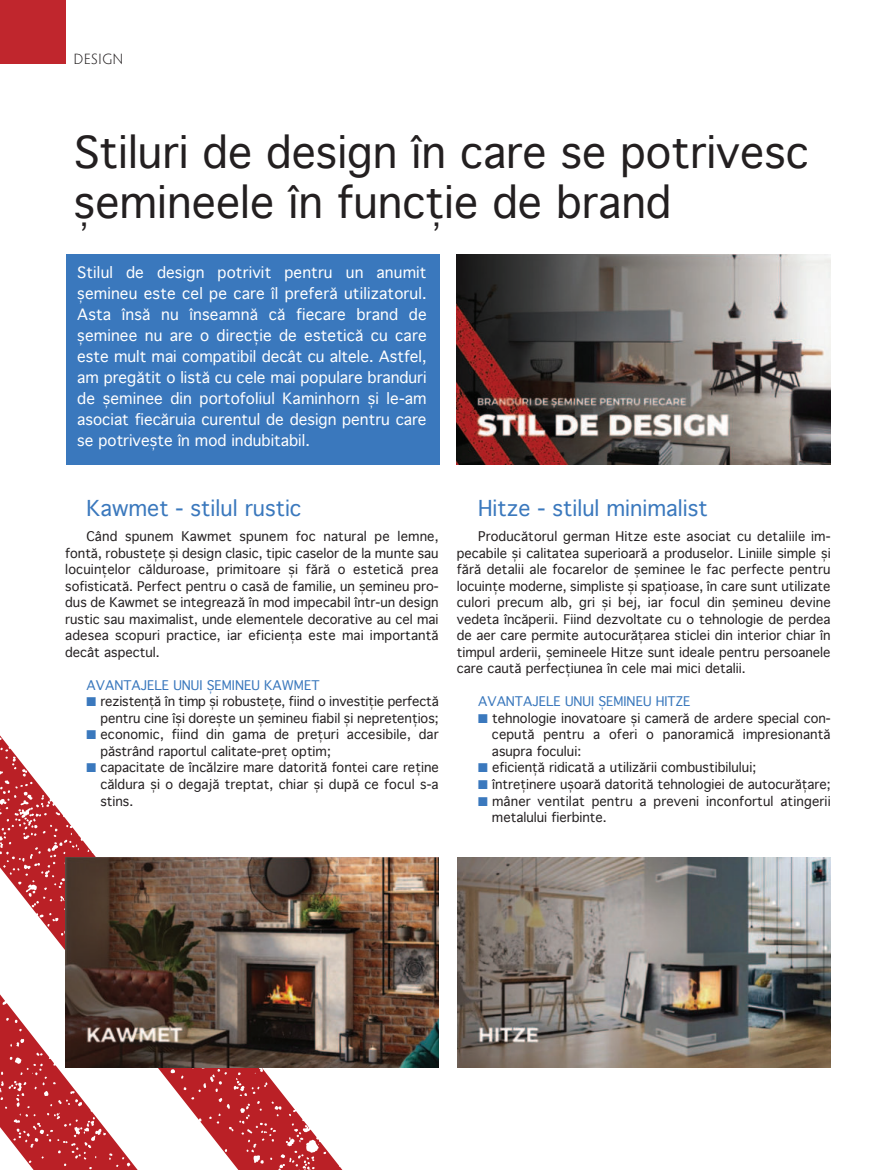
<style>
.page{position:relative;width:893px;height:1170px;background:#fff}
.page>*{position:absolute;margin:0;border:0;box-sizing:border-box;transform-origin:0 0}
.t1{font:42.15px/50.6px "Geneva";color:#231f20}
.t2{font:21px "Geneva";color:#3a78bd}
.t3{font:15px/21px "Geneva";color:#fff;text-align:justify}
.t4{font:300 15px "Hypatia Sans Pro";letter-spacing:.04em;color:#231f20}
.t5{font:12.75px/16.5px "Geneva";color:#231f20;text-align:justify}
.t6{font:12.75px "Geneva";color:#3a78bd}
.s1{color:#3a78bd}
</style>
<div class="page">
<div style="left:66px;top:254px;width:374px;height:210px;background:#3a78bd"></div>
<div style="left:0;top:0;width:65px;height:64px;background:#c0262d"></div>
<svg style="left:0;top:735px;width:439px;height:434px"></svg>
<svg style="left:0;top:953px;width:252px;height:216px"></svg>
<img style="left:65px;top:857px;width:374px;height:210px">
<img style="left:457px;top:857px;width:374px;height:210px">
<img style="left:457px;top:254px;width:373px;height:210px">
<p class="t4" style="left:74px;top:51px;width:51px">DESIGN</p>
<h1 class="t1" style="left:74px;top:127px;width:736px">Stiluri de design în care se potrivesc șemineele în funcţie de brand</h1>
<p class="t3" style="left:77px;top:262px;width:351px">Stilul de design potrivit pentru un anumit șemineu este cel pe care îl preferă utilizatorul.<br>Asta însă nu înseamnă că fiecare brand de șeminee nu are o direcţie de estetică cu care este mult mai compatibil decât cu altele. Astfel, am pregătit o listă cu cele mai populare branduri de șeminee din portofoliul Kaminhorn și le-am asociat fiecăruia curentul de design pentru care se potrivește în mod indubitabil.</p>
<h2 class="t2" style="left:87px;top:496px;width:216px">Kawmet - stilul rustic</h2>
<p class="t5" style="left:65px;top:528px;width:375px;text-indent:21px">Când spunem Kawmet spunem foc natural pe lemne, fontă, robusteţe și design clasic, tipic caselor de la munte sau locuinţelor călduroase, primitoare și fără o estetică prea sofisticată. Perfect pentru o casă de familie, un șemineu pro&shy;dus de Kawmet se integrează în mod impecabil într-un design rustic sau maximalist, unde elementele decorative au cel mai adesea scopuri practice, iar eficienţa este mai importantă decât aspectul.</p>
<p class="t6" style="left:87px;top:678px;width:234px">AVANTAJELE UNUI ȘEMINEU KAWMET</p>
<p class="t5" style="left:87px;top:693px;width:354px;text-align:right"><span class="s1">■</span> rezistenţă în timp și robusteţe, fiind o investiţie perfectă pentru cine își dorește un șemineu fiabil și nepretenţios;</p>
<p class="t5" style="left:100px;top:726px;width:340px;text-indent:-14px"><span class="s1">■</span> economic, fiind din gama de preţuri accesibile, dar păstrând raportul calitate-preţ optim;</p>
<p class="t5" style="left:100px;top:759px;width:340px;text-indent:-14px"><span class="s1">■</span> capacitate de încălzire mare datorită fontei care reţine căldura și o degajă treptat, chiar și după ce focul s-a stins.</p>
<h2 class="t2" style="left:478px;top:496px;width:231px">Hitze - stilul minimalist</h2>
<p class="t5" style="left:457px;top:528px;width:375px;text-indent:21px">Producătorul german Hitze este asociat cu detaliile im&shy;pecabile și calitatea superioară a produselor. Liniile simple și fără detalii ale focarelor de șeminee le fac perfecte pentru locuinţe moderne, simpliste și spaţioase, în care sunt utilizate culori precum alb, gri și bej, iar focul din șemineu devine vedeta încăperii. Fiind dezvoltate cu o tehnologie de perdea de aer care permite autocurăţarea sticlei din interior chiar în timpul arderii, șemineele Hitze sunt ideale pentru persoanele care caută perfecţiunea în cele mai mici detalii.</p>
<p class="t6" style="left:478px;top:694px;width:214px">AVANTAJELE UNUI ȘEMINEU HITZE</p>
<p class="t5" style="left:492px;top:710px;width:340px;text-indent:-14px"><span class="s1">■</span> tehnologie inovatoare și cameră de ardere special con&shy;cepută pentru a oferi o panoramică impresionantă asupra focului:</p>
<p class="t5" style="left:478px;top:759px;width:280px"><span class="s1">■</span> eficienţă ridicată a utilizării combustibilului;</p>
<p class="t5" style="left:478px;top:776px;width:354px"><span class="s1">■</span> întreţinere ușoară datorită tehnologiei de autocurăţare;</p>
<p class="t5" style="left:492px;top:792px;width:340px;text-indent:-14px"><span class="s1">■</span> mâner ventilat pentru a preveni inconfortul atingerii metalului fierbinte.</p>
</div>
